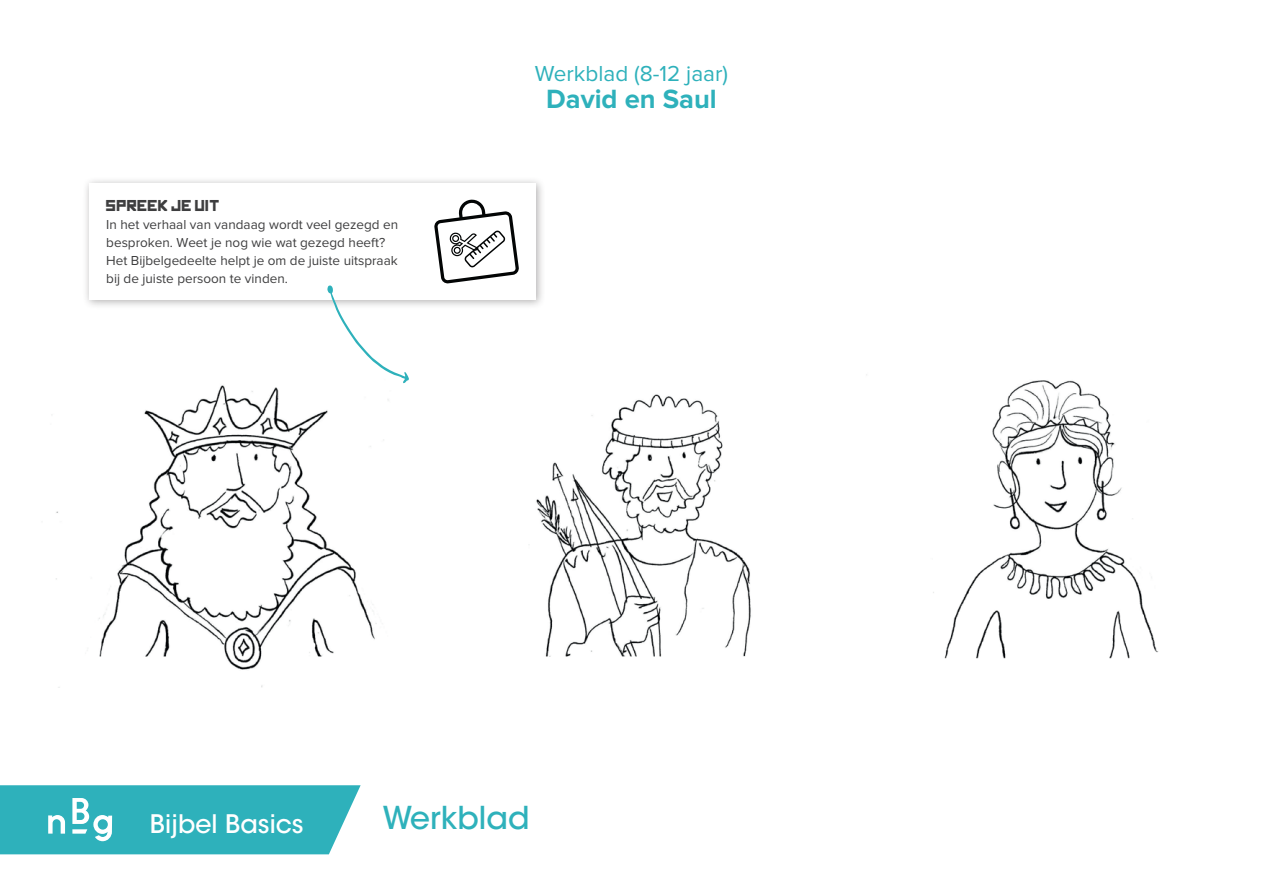
<style>
.page{position:relative;width:1263px;height:893px;background:#fff}
.page>*{position:absolute;margin:0;border:0;box-sizing:border-box;transform-origin:0 0}
.t1{font:500 31.35px "ITC Avant Garde Std";color:#2eb1bb}
.t2{font:700 27.3px "Proxima Nova";color:#2eb1bb}
.t3{font:500 25.35px "ITC Avant Garde Std";color:#fff}
.t4{font:22.5px "Proxima Nova";color:#2eb1bb}
.t5{font:15px "Kremlin";color:#3e3e3f}
.t6{font:13.5px/17.9px "Proxima Nova";color:#3e3e3f}
</style>
<div class="page">
<svg style="left:0;top:785px;width:361px;height:69px"></svg>
<img style="left:56px;top:374px;width:1103px;height:314px">
<div style="left:82px;top:176px;width:464px;height:134px;background:#231f20;opacity:.35"></div>
<div style="left:89px;top:183px;width:447px;height:117px;background:#fff"></div>
<svg style="left:434px;top:200px;width:85px;height:83px"></svg>
<svg style="left:327px;top:285px;width:82px;height:98px"></svg>
<p class="t5" style="left:106px;top:200px;width:115px">SPREEK JE UIT</p>
<p class="t6" style="left:106px;top:216px;width:293px">In het verhaal van vandaag wordt veel gezegd en besproken. Weet je nog wie wat gezegd heeft?<br>Het Bijbelgedeelte helpt je om de juiste uitspraak bij de juiste persoon te vinden.</p>
<h3 class="t4" style="left:535px;top:63px;width:195px">Werkblad (8-12 jaar)</h3>
<h2 class="t2" style="left:546px;top:87px;width:172px">David en Saul</h2>
<h3 class="t3" style="left:150px;top:808px;width:155px">Bijbel Basics</h3>
<h1 class="t1" style="left:383px;top:798px;width:149px">Werkblad</h1>
</div>
